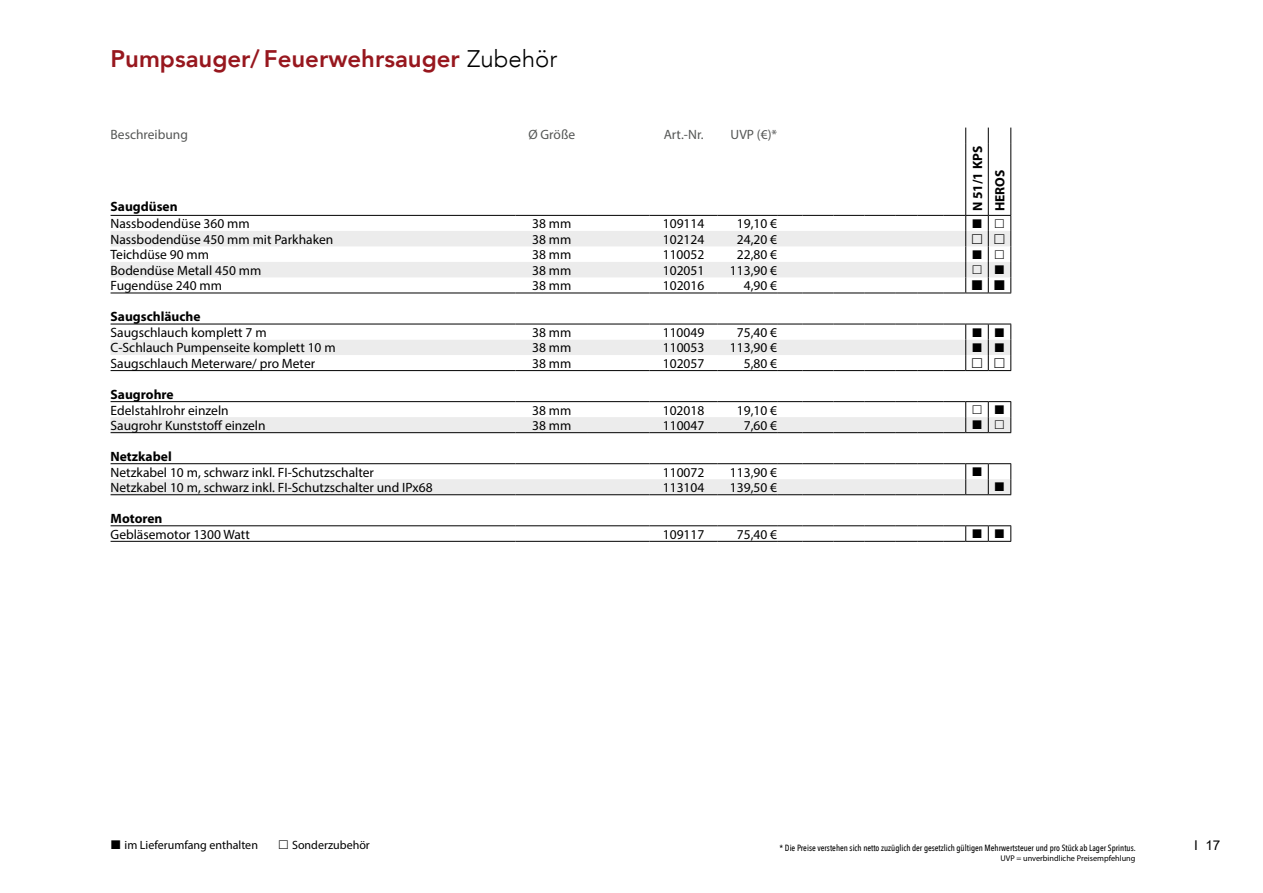
<style>
.page{position:relative;width:1263px;height:893px;background:#fff}
.page>*{position:absolute;margin:0;border:0;box-sizing:border-box;transform-origin:0 0}
.t1{font:800 24px "Avenir";color:#97171e}
.t2{font:13.5px "Myriad Pro";color:#000}
.t3{font:700 13.5px/22.5px "Myriad Pro";color:#000}
.t4{font:13.5px "Myriad Pro";color:#555756}
.t5{font:13.5px "Arial";color:#000}
.t6{font:12px "Myriad Pro";color:#000}
.t7{font:500 9px "Avenir Next Condensed";color:#000;scale:.95 1}
.t8{font:8.25px "Myriad Pro";color:#000}
.s1{font-weight:300;color:#000}
</style>
<div class="page">
<svg style="left:111px;top:231px;width:900px;height:263px"></svg>
<hr style="left:965px;top:143px;width:1px;height:72px;background:#000">
<hr style="left:988px;top:143px;width:1px;height:72px;background:#000">
<hr style="left:1010px;top:143px;width:1px;height:72px;background:#000">
<hr style="left:111px;top:215px;width:405px;height:1px;background:#000">
<hr style="left:516px;top:215px;width:72px;height:1px;background:#000">
<hr style="left:588px;top:215px;width:61px;height:1px;background:#000">
<hr style="left:649px;top:215px;width:69px;height:1px;background:#000">
<hr style="left:718px;top:215px;width:59px;height:1px;background:#000">
<svg style="left:777px;top:215px;width:26px;height:1px"></svg>
<hr style="left:803px;top:215px;width:30px;height:1px;background:#000">
<hr style="left:833px;top:215px;width:31px;height:1px;background:#000">
<hr style="left:864px;top:215px;width:31px;height:1px;background:#000">
<svg style="left:965px;top:128px;width:1px;height:15px"></svg>
<svg style="left:988px;top:128px;width:1px;height:15px"></svg>
<svg style="left:1010px;top:128px;width:1px;height:15px"></svg>
<hr style="left:111px;top:401px;width:405px;height:1px;background:#000">
<hr style="left:516px;top:401px;width:72px;height:1px;background:#000">
<hr style="left:588px;top:401px;width:61px;height:1px;background:#000">
<hr style="left:649px;top:401px;width:69px;height:1px;background:#000">
<hr style="left:718px;top:401px;width:59px;height:1px;background:#000">
<hr style="left:111px;top:432px;width:405px;height:1px;background:#000">
<hr style="left:516px;top:432px;width:72px;height:1px;background:#000">
<hr style="left:588px;top:432px;width:61px;height:1px;background:#000">
<hr style="left:649px;top:432px;width:69px;height:1px;background:#000">
<svg style="left:777px;top:432px;width:26px;height:1px"></svg>
<hr style="left:803px;top:432px;width:30px;height:1px;background:#000">
<hr style="left:833px;top:432px;width:31px;height:1px;background:#000">
<hr style="left:864px;top:432px;width:31px;height:1px;background:#000">
<svg style="left:777px;top:494px;width:26px;height:1px"></svg>
<hr style="left:803px;top:494px;width:30px;height:1px;background:#000">
<hr style="left:833px;top:494px;width:31px;height:1px;background:#000">
<hr style="left:864px;top:494px;width:31px;height:1px;background:#000">
<hr style="left:111px;top:463px;width:405px;height:1px;background:#000">
<hr style="left:516px;top:463px;width:72px;height:1px;background:#000">
<hr style="left:588px;top:463px;width:61px;height:1px;background:#000">
<hr style="left:649px;top:463px;width:69px;height:1px;background:#000">
<hr style="left:718px;top:463px;width:59px;height:1px;background:#000">
<hr style="left:111px;top:494px;width:405px;height:1px;background:#000">
<hr style="left:516px;top:494px;width:72px;height:1px;background:#000">
<hr style="left:588px;top:494px;width:61px;height:1px;background:#000">
<hr style="left:649px;top:494px;width:69px;height:1px;background:#000">
<hr style="left:718px;top:494px;width:59px;height:1px;background:#000">
<hr style="left:111px;top:525px;width:405px;height:1px;background:#000">
<hr style="left:516px;top:525px;width:72px;height:1px;background:#000">
<hr style="left:588px;top:525px;width:61px;height:1px;background:#000">
<hr style="left:649px;top:525px;width:69px;height:1px;background:#000">
<hr style="left:718px;top:525px;width:59px;height:1px;background:#000">
<hr style="left:111px;top:541px;width:405px;height:1px;background:#000">
<hr style="left:516px;top:541px;width:72px;height:1px;background:#000">
<hr style="left:588px;top:541px;width:61px;height:1px;background:#000">
<hr style="left:649px;top:541px;width:69px;height:1px;background:#000">
<hr style="left:718px;top:541px;width:59px;height:1px;background:#000">
<hr style="left:718px;top:432px;width:59px;height:1px;background:#000">
<svg style="left:777px;top:401px;width:26px;height:1px"></svg>
<hr style="left:803px;top:401px;width:30px;height:1px;background:#000">
<hr style="left:833px;top:401px;width:31px;height:1px;background:#000">
<hr style="left:864px;top:401px;width:31px;height:1px;background:#000">
<svg style="left:777px;top:463px;width:26px;height:1px"></svg>
<hr style="left:803px;top:463px;width:30px;height:1px;background:#000">
<hr style="left:833px;top:463px;width:31px;height:1px;background:#000">
<hr style="left:864px;top:463px;width:31px;height:1px;background:#000">
<svg style="left:777px;top:525px;width:26px;height:1px"></svg>
<hr style="left:803px;top:525px;width:30px;height:1px;background:#000">
<hr style="left:833px;top:525px;width:31px;height:1px;background:#000">
<hr style="left:864px;top:525px;width:31px;height:1px;background:#000">
<svg style="left:777px;top:541px;width:26px;height:1px"></svg>
<hr style="left:803px;top:541px;width:30px;height:1px;background:#000">
<hr style="left:833px;top:541px;width:31px;height:1px;background:#000">
<hr style="left:864px;top:541px;width:31px;height:1px;background:#000">
<hr style="left:111px;top:293px;width:405px;height:1px;background:#000">
<hr style="left:516px;top:293px;width:72px;height:1px;background:#000">
<hr style="left:588px;top:293px;width:61px;height:1px;background:#000">
<hr style="left:649px;top:293px;width:69px;height:1px;background:#000">
<hr style="left:718px;top:293px;width:59px;height:1px;background:#000">
<svg style="left:777px;top:293px;width:26px;height:1px"></svg>
<hr style="left:803px;top:293px;width:30px;height:1px;background:#000">
<hr style="left:833px;top:293px;width:31px;height:1px;background:#000">
<hr style="left:864px;top:293px;width:31px;height:1px;background:#000">
<svg style="left:895px;top:215px;width:116px;height:79px"></svg>
<svg style="left:111px;top:324px;width:900px;height:47px"></svg>
<svg style="left:895px;top:401px;width:116px;height:32px"></svg>
<svg style="left:895px;top:463px;width:116px;height:32px"></svg>
<svg style="left:895px;top:525px;width:116px;height:17px"></svg>
<h1 class="t1" style="left:111px;top:39px;width:448px">Pumpsauger/ Feuerwehrsauger <span class="s1">Zubehör</span></h1>
<p class="t4" style="left:111px;top:126px;width:79px">Beschreibung</p>
<p class="t4" style="left:528px;top:126px;width:48px">Ø Größe</p>
<p class="t4" style="left:664px;top:126px;width:41px">Art.-Nr.</p>
<p class="t4" style="left:731px;top:126px;width:48px">UVP (€)*</p>
<p class="t3" style="left:111px;top:195px;width:69px">Saugdüsen</p>
<p class="t2" style="left:111px;top:216px;width:141px">Nassbodendüse 360 mm</p>
<p class="t2" style="left:532px;top:216px;width:41px">38 mm</p>
<p class="t2" style="left:663px;top:216px;width:43px">109114</p>
<p class="t2" style="left:737px;top:216px;width:42px">19,10 €</p>
<p class="t2" style="left:111px;top:231px;width:224px">Nassbodendüse 450 mm mit Parkhaken</p>
<p class="t2" style="left:532px;top:231px;width:41px">38 mm</p>
<p class="t2" style="left:663px;top:231px;width:43px">102124</p>
<p class="t2" style="left:737px;top:231px;width:42px">24,20 €</p>
<p class="t2" style="left:111px;top:246px;width:100px">Teichdüse 90 mm</p>
<p class="t2" style="left:532px;top:246px;width:41px">38 mm</p>
<p class="t2" style="left:663px;top:246px;width:43px">110052</p>
<p class="t2" style="left:737px;top:246px;width:42px">22,80 €</p>
<p class="t2" style="left:111px;top:262px;width:152px">Bodendüse Metall 450 mm</p>
<p class="t2" style="left:532px;top:262px;width:41px">38 mm</p>
<p class="t2" style="left:663px;top:262px;width:43px">102051</p>
<p class="t2" style="left:730px;top:262px;width:49px">113,90 €</p>
<p class="t2" style="left:111px;top:277px;width:113px">Fugendüse 240 mm</p>
<p class="t2" style="left:532px;top:277px;width:41px">38 mm</p>
<p class="t2" style="left:663px;top:277px;width:43px">102016</p>
<p class="t2" style="left:744px;top:277px;width:35px">4,90 €</p>
<p class="t3" style="left:111px;top:305px;width:91px">Saugschläuche</p>
<p class="t2" style="left:111px;top:324px;width:158px">Saugschlauch komplett 7 m</p>
<p class="t2" style="left:532px;top:324px;width:41px">38 mm</p>
<p class="t2" style="left:663px;top:324px;width:43px">110049</p>
<p class="t2" style="left:737px;top:324px;width:42px">75,40 €</p>
<p class="t2" style="left:111px;top:339px;width:227px">C-Schlauch Pumpenseite komplett 10 m</p>
<p class="t2" style="left:532px;top:339px;width:41px">38 mm</p>
<p class="t2" style="left:663px;top:339px;width:43px">110053</p>
<p class="t2" style="left:730px;top:339px;width:49px">113,90 €</p>
<p class="t2" style="left:111px;top:355px;width:206px">Saugschlauch Meterware/ pro Meter</p>
<p class="t2" style="left:532px;top:355px;width:41px">38 mm</p>
<p class="t2" style="left:663px;top:355px;width:43px">102057</p>
<p class="t2" style="left:744px;top:355px;width:35px">5,80 €</p>
<p class="t3" style="left:111px;top:382px;width:65px">Saugrohre</p>
<p class="t2" style="left:111px;top:402px;width:120px">Edelstahlrohr einzeln</p>
<p class="t2" style="left:532px;top:402px;width:41px">38 mm</p>
<p class="t2" style="left:663px;top:402px;width:43px">102018</p>
<p class="t2" style="left:737px;top:402px;width:42px">19,10 €</p>
<p class="t2" style="left:111px;top:417px;width:156px">Saugrohr Kunststoff einzeln</p>
<p class="t2" style="left:532px;top:417px;width:41px">38 mm</p>
<p class="t2" style="left:663px;top:417px;width:43px">110047</p>
<p class="t2" style="left:744px;top:417px;width:35px">7,60 €</p>
<p class="t3" style="left:111px;top:445px;width:63px">Netzkabel</p>
<p class="t2" style="left:111px;top:464px;width:265px">Netzkabel 10 m, schwarz inkl. FI-Schutzschalter</p>
<p class="t2" style="left:663px;top:464px;width:43px">110072</p>
<p class="t2" style="left:730px;top:464px;width:49px">113,90 €</p>
<p class="t2" style="left:111px;top:479px;width:324px">Netzkabel 10 m, schwarz inkl. FI-Schutzschalter und IPx68</p>
<p class="t2" style="left:663px;top:479px;width:43px">113104</p>
<p class="t2" style="left:730px;top:479px;width:49px">139,50 €</p>
<p class="t3" style="left:111px;top:507px;width:53px">Motoren</p>
<p class="t2" style="left:111px;top:526px;width:141px">Gebläsemotor 1300 Watt</p>
<p class="t2" style="left:663px;top:526px;width:43px">109117</p>
<p class="t2" style="left:737px;top:526px;width:42px">75,40 €</p>
<p class="t3" style="left:966px;top:211px;width:67px;rotate:-90deg">N 51/1 KPS<br>HEROS</p>
<p class="t6" style="left:125px;top:838px;width:135px">im Lieferumfang enthalten</p>
<p class="t6" style="left:292px;top:838px;width:79px">Sonderzubehör</p>
<p class="t7" style="left:780px;top:842px;width:376px">* Die Preise verstehen sich netto zuzüglich der gesetzlich gültigen Mehrwertsteuer und pro Stück ab Lager Sprintus.</p>
<p class="t8" style="left:1000px;top:853px;width:137px">UVP = unverbindliche Preisempfehlung</p>
<p class="t5" style="left:1194px;top:836px;width:28px">I 17</p>
</div>
